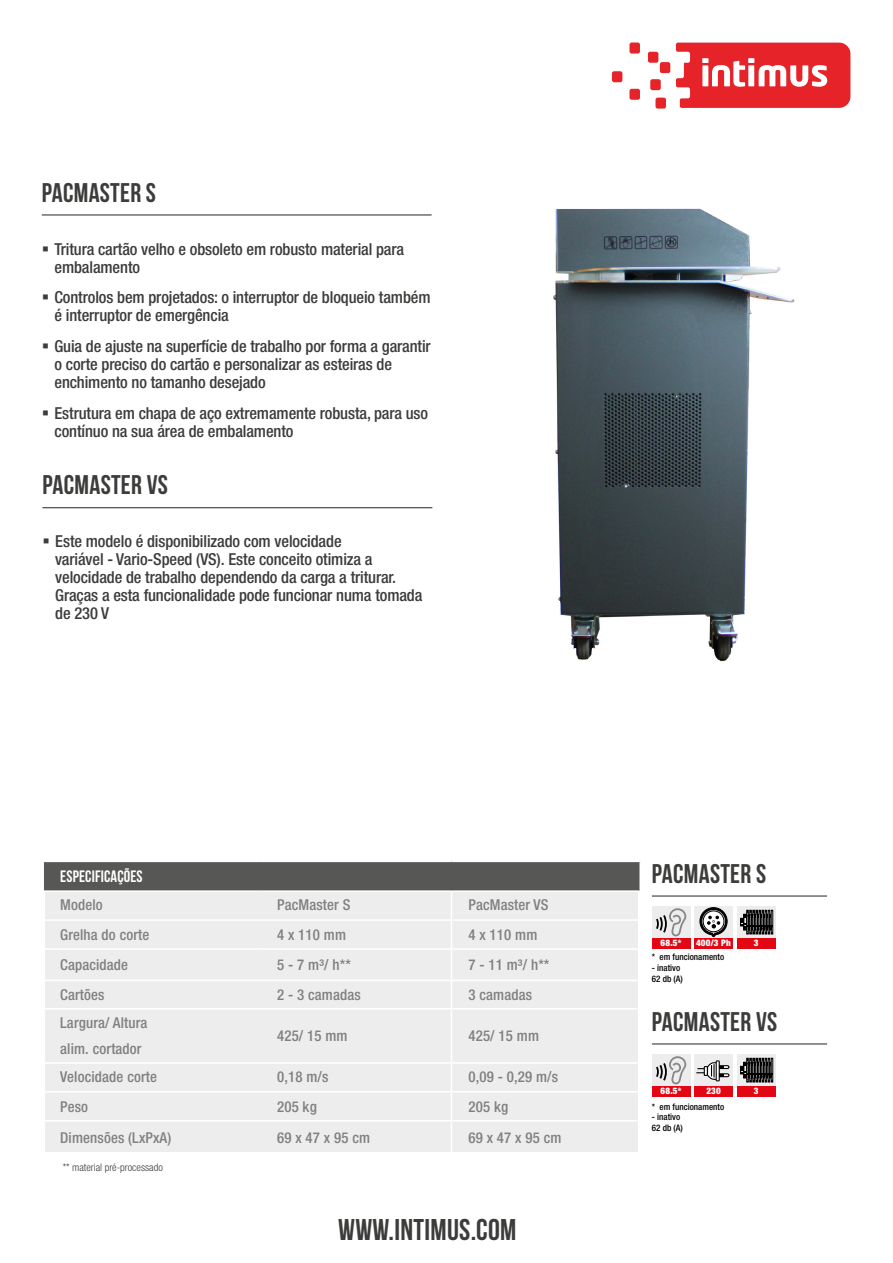
<style>
.page{position:relative;width:893px;height:1263px;background:#fff}
.page>*{position:absolute;margin:0;border:0;box-sizing:border-box;transform-origin:0 0}
.t1{font:700 30px "Bebas Neue";letter-spacing:.01em;color:#3c3c3b}
.t2{font:700 27px "Bebas Neue";letter-spacing:.01em;color:#3c3c3b}
.t3{font:500 condensed 16.5px/18px "Helvetica Neue LT Std";letter-spacing:-.005em;color:#3c3c3b}
.t4{font:700 16.5px "Bebas Neue";letter-spacing:.01em;color:#fff}
.t5{font:500 condensed 15px/26.5px "Helvetica Neue LT Std";letter-spacing:.01em;color:#818080}
.t6{font:300 condensed 10.5px "Helvetica Neue LT Std";color:#3c3c3b}
.t7{font:500 condensed 9px/10.8px "Helvetica Neue LT Std";color:#000}
.t8{font:900 condensed 9px "Helvetica Neue LT Std";letter-spacing:.02em;color:#fff}
</style>
<div class="page">
<svg style="left:612px;top:43px;width:238px;height:66px"></svg>
<img style="left:553px;top:208px;width:242px;height:454px">
<hr style="left:42px;top:214px;width:390px;height:1px;background:#3c3c3b">
<div style="left:46px;top:888px;width:592px;height:263px;background:#ededed"></div>
<div style="left:43px;top:861px;width:597px;height:30px;background:#575756"></div>
<hr style="left:42px;top:861px;width:218px;height:1px;background:#fff">
<hr style="left:260px;top:861px;width:191px;height:1px;background:#fff">
<hr style="left:451px;top:861px;width:190px;height:1px;background:#fff">
<hr style="left:44px;top:890px;width:216px;height:2px;background:#fff">
<hr style="left:260px;top:890px;width:191px;height:2px;background:#fff">
<hr style="left:451px;top:890px;width:188px;height:2px;background:#fff">
<hr style="left:44px;top:919px;width:216px;height:2px;background:#fff">
<hr style="left:260px;top:919px;width:191px;height:2px;background:#fff">
<hr style="left:451px;top:919px;width:188px;height:2px;background:#fff">
<hr style="left:44px;top:948px;width:216px;height:2px;background:#fff">
<hr style="left:260px;top:948px;width:191px;height:2px;background:#fff">
<hr style="left:451px;top:948px;width:188px;height:2px;background:#fff">
<hr style="left:44px;top:980px;width:216px;height:1px;background:#fff">
<hr style="left:260px;top:980px;width:191px;height:1px;background:#fff">
<hr style="left:451px;top:980px;width:188px;height:1px;background:#fff">
<hr style="left:44px;top:1008px;width:216px;height:1px;background:#fff">
<hr style="left:260px;top:1008px;width:191px;height:1px;background:#fff">
<hr style="left:451px;top:1008px;width:188px;height:1px;background:#fff">
<hr style="left:44px;top:1062px;width:216px;height:2px;background:#fff">
<hr style="left:260px;top:1062px;width:191px;height:2px;background:#fff">
<hr style="left:451px;top:1062px;width:188px;height:2px;background:#fff">
<hr style="left:44px;top:1091px;width:216px;height:1px;background:#fff">
<hr style="left:260px;top:1091px;width:191px;height:1px;background:#fff">
<hr style="left:451px;top:1091px;width:188px;height:1px;background:#fff">
<hr style="left:44px;top:1120px;width:216px;height:1px;background:#fff">
<hr style="left:260px;top:1120px;width:191px;height:1px;background:#fff">
<hr style="left:451px;top:1120px;width:188px;height:1px;background:#fff">
<hr style="left:42px;top:862px;width:2px;height:29px;background:#fff">
<hr style="left:639px;top:862px;width:2px;height:29px;background:#fff">
<svg style="left:451px;top:892px;width:1px;height:56px"></svg>
<hr style="left:451px;top:950px;width:1px;height:30px;background:#fff">
<svg style="left:451px;top:981px;width:1px;height:27px"></svg>
<hr style="left:451px;top:1009px;width:1px;height:53px;background:#fff">
<svg style="left:451px;top:1064px;width:1px;height:56px"></svg>
<hr style="left:451px;top:1121px;width:1px;height:34px;background:#fff">
<hr style="left:43px;top:507px;width:389px;height:1px;background:#3c3c3b">
<div style="left:652px;top:1054px;width:38px;height:32px;background:#ededed"></div>
<div style="left:652px;top:1086px;width:38px;height:11px;background:#e30613"></div>
<svg style="left:656px;top:1056px;width:30px;height:28px"></svg>
<svg style="left:737px;top:1054px;width:38px;height:32px"></svg>
<div style="left:737px;top:1086px;width:38px;height:11px;background:#e30613"></div>
<svg style="left:740px;top:1058px;width:33px;height:24px"></svg>
<div style="left:694px;top:1054px;width:39px;height:32px;background:#ededed"></div>
<div style="left:694px;top:1086px;width:39px;height:11px;background:#e30613"></div>
<svg style="left:696px;top:1060px;width:33px;height:21px"></svg>
<hr style="left:652px;top:895px;width:175px;height:1px;background:#3c3c3b">
<hr style="left:652px;top:1043px;width:175px;height:1px;background:#3c3c3b">
<div style="left:694px;top:906px;width:39px;height:32px;background:#ededed"></div>
<div style="left:694px;top:938px;width:39px;height:11px;background:#e30613"></div>
<svg style="left:700px;top:907px;width:27px;height:30px"></svg>
<div style="left:652px;top:906px;width:38px;height:32px;background:#ededed"></div>
<div style="left:652px;top:938px;width:38px;height:11px;background:#e30613"></div>
<svg style="left:656px;top:908px;width:30px;height:29px"></svg>
<svg style="left:737px;top:906px;width:38px;height:32px"></svg>
<div style="left:737px;top:938px;width:38px;height:11px;background:#e30613"></div>
<svg style="left:740px;top:910px;width:33px;height:24px"></svg>
<h2 class="t2" style="left:42px;top:177px;width:116px">PACMASTER S</h2>
<p class="t3" style="left:55px;top:240px;width:351px;text-indent:-13px">▪ Tritura cartão velho e obsoleto em robusto material para embalamento</p>
<p class="t3" style="left:54px;top:288px;width:378px;text-indent:-13px">▪ Controlos bem projetados: o interruptor de bloqueio também é interruptor de emergência</p>
<p class="t3" style="left:54px;top:337px;width:378px;text-indent:-13px">▪ Guia de ajuste na superfície de trabalho por forma a garantir o corte preciso do cartão e personalizar as esteiras de enchimento no tamanho desejado</p>
<p class="t3" style="left:54px;top:404px;width:375px;text-indent:-13px">▪ Estrutura em chapa de aço extremamente robusta, para uso contínuo na sua área de embalamento</p>
<h2 class="t2" style="left:43px;top:470px;width:127px">PACMASTER VS</h2>
<p class="t3" style="left:55px;top:532px;width:369px;text-indent:-13px">▪ Este modelo é disponibilizado com velocidade<br>variável - Vario-Speed (VS). Este conceito otimiza a velocidade de trabalho dependendo da carga a triturar.<br>Graças a esta funcionalidade pode funcionar numa tomada de 230 V</p>
<p class="t4" style="left:60px;top:868px;width:84px">ESPECIFICAÇÕES</p>
<p class="t5" style="left:60px;top:891px;width:44px">Modelo</p>
<p class="t5" style="left:277px;top:891px;width:75px">PacMaster S</p>
<p class="t5" style="left:468px;top:891px;width:82px">PacMaster VS</p>
<p class="t5" style="left:60px;top:921px;width:91px">Grelha do corte</p>
<p class="t5" style="left:277px;top:921px;width:70px">4 x 110 mm</p>
<p class="t5" style="left:468px;top:921px;width:70px">4 x 110 mm</p>
<p class="t5" style="left:60px;top:951px;width:69px">Capacidade</p>
<p class="t5" style="left:277px;top:951px;width:75px">5 - 7 m³/ h**</p>
<p class="t5" style="left:468px;top:951px;width:83px">7 - 11 m³/ h**</p>
<p class="t5" style="left:60px;top:981px;width:46px">Cartões</p>
<p class="t5" style="left:277px;top:981px;width:85px">2 - 3 camadas</p>
<p class="t5" style="left:468px;top:981px;width:65px">3 camadas</p>
<p class="t5" style="left:60px;top:1009px;width:89px">Largura/ Altura alim. cortador</p>
<p class="t5" style="left:277px;top:1022px;width:72px">425/ 15 mm</p>
<p class="t5" style="left:468px;top:1022px;width:72px">425/ 15 mm</p>
<p class="t5" style="left:60px;top:1063px;width:98px">Velocidade corte</p>
<p class="t5" style="left:277px;top:1063px;width:53px">0,18 m/s</p>
<p class="t5" style="left:468px;top:1063px;width:91px">0,09 - 0,29 m/s</p>
<p class="t5" style="left:60px;top:1093px;width:29px">Peso</p>
<p class="t5" style="left:277px;top:1093px;width:41px">205 kg</p>
<p class="t5" style="left:468px;top:1093px;width:41px">205 kg</p>
<p class="t5" style="left:60px;top:1125px;width:113px">Dimensões (LxPxA)</p>
<p class="t5" style="left:277px;top:1125px;width:94px">69 x 47 x 95 cm</p>
<p class="t5" style="left:468px;top:1125px;width:94px">69 x 47 x 95 cm</p>
<p class="t6" style="left:63px;top:1161px;width:102px">** material pré-processado</p>
<h1 class="t1" style="left:338px;top:1213px;width:180px">WWW.INTIMUS.COM</h1>
<h2 class="t2" style="left:652px;top:858px;width:116px">PACMASTER S</h2>
<p class="t8" style="left:661px;top:937px;width:22px">68.5*</p>
<p class="t8" style="left:696px;top:937px;width:36px">400/3 Ph</p>
<p class="t8" style="left:754px;top:937px;width:6px">3</p>
<p class="t7" style="left:652px;top:951px;width:74px">* em funcionamento</p>
<p class="t7" style="left:652px;top:962px;width:32px">- inativo<br>62 db (A)</p>
<h2 class="t2" style="left:652px;top:1006px;width:127px">PACMASTER VS</h2>
<p class="t8" style="left:661px;top:1085px;width:22px">68.5*</p>
<p class="t8" style="left:706px;top:1085px;width:16px">230</p>
<p class="t8" style="left:754px;top:1085px;width:6px">3</p>
<p class="t7" style="left:652px;top:1101px;width:74px">* em funcionamento</p>
<p class="t7" style="left:652px;top:1111px;width:32px">- inativo<br>62 db (A)</p>
</div>
